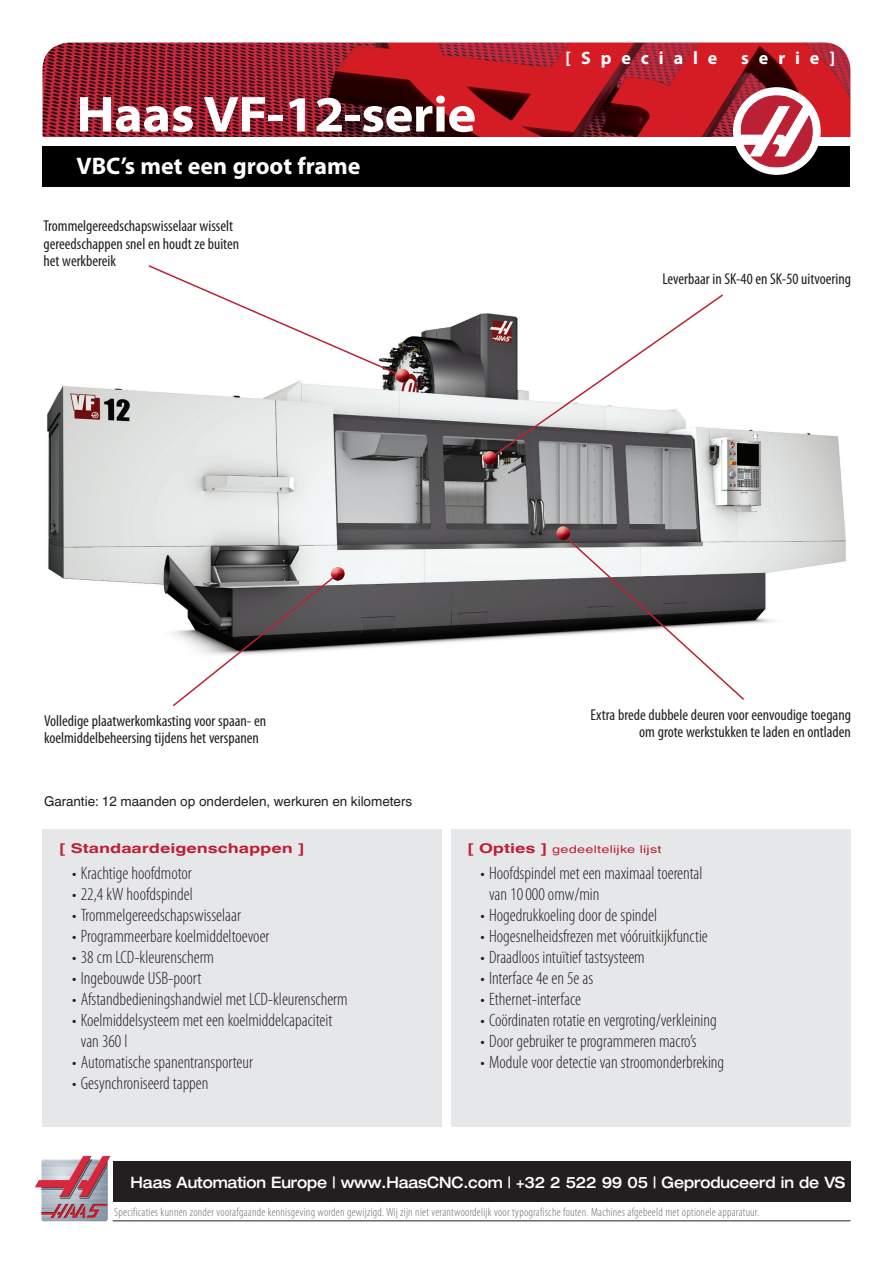
<style>
.page{position:relative;width:893px;height:1263px;background:#fff}
.page>*{position:absolute;margin:0;border:0;box-sizing:border-box;transform-origin:0 0}
.Title_1{font:700 semi-expanded 51px "Myriad Pro";letter-spacing:-.01em;color:#fff}
.Title_2{font:700 24px "Myriad Pro";color:#fff}
.t1{font:300 condensed 18px/21px "Myriad Pro";color:#231f20}
.Special_Series{font:700 18px "Myriad Pro";letter-spacing:.55em;color:#fff}
.Callout_L{font:condensed 15.75px/17.2px "Myriad Pro";color:#231f20}
.Callout_R{font:condensed 15.75px/17.2px "Myriad Pro";color:#231f20;text-align:right}
.t2{font:500 expanded 15.75px "Helvetica Neue";letter-spacing:-.01em;color:#fff;scale:.89 1}
.Warranty{font:13.5px "Helvetica World";color:#231f20}
.Heading_1{font:700 13.5px "Helvetica World";color:#bc2034;scale:1.33 1}
.Disclaimer{font:300 condensed 12px "Myriad Pro";letter-spacing:.02em;color:#6c6d70}
.Heading_1-2{font:10.8px "Helvetica World";letter-spacing:.02em;color:#bc2034;scale:1.33 1}
.s1{font-weight:700;font-size:13.5px}
</style>
<div class="page">
<div style="left:113px;top:1161px;width:737px;height:40px;background:#231f20"></div>
<img style="left:43px;top:43px;width:807px;height:94px">
<div style="left:43px;top:146px;width:807px;height:41px;background:#000001"></div>
<img style="left:35px;top:1156px;width:75px;height:65px">
<hr style="left:113px;top:1220px;width:737px;height:1px;background:#231f20">
<div style="left:733px;top:87px;width:88px;height:88px;background:#fff;border-radius:50%"></div>
<svg style="left:741px;top:95px;width:72px;height:72px"></svg>
<div style="left:43px;top:829px;width:399px;height:298px;background:#e6e7e9"></div>
<div style="left:451px;top:829px;width:399px;height:298px;background:#e6e7e9"></div>
<img style="left:47px;top:313px;width:799px;height:337px">
<svg style="left:491px;top:294px;width:234px;height:164px"></svg>
<svg style="left:563px;top:534px;width:183px;height:166px"></svg>
<svg style="left:171px;top:573px;width:168px;height:134px"></svg>
<img style="left:556px;top:526px;width:14px;height:14px">
<img style="left:483px;top:451px;width:14px;height:14px">
<img style="left:331px;top:567px;width:14px;height:14px">
<svg style="left:147px;top:265px;width:258px;height:113px"></svg>
<img style="left:396px;top:369px;width:13px;height:14px">
<p class="Title_1" style="left:77px;top:86px;width:401px">Haas VF-12-serie</p>
<p class="Title_2" style="left:77px;top:152px;width:285px">VBC’s met een groot frame</p>
<p class="Callout_L" style="left:43px;top:218px;width:197px">Trommelgereedschapswisselaar wisselt gereedschappen snel en houdt ze buiten het werkbereik</p>
<p class="Special_Series" style="left:566px;top:48px;width:153px">[Speciale</p>
<p class="Special_Series" style="left:741px;top:48px;width:95px">serie]</p>
<p class="Callout_R" style="left:662px;top:270px;width:190px">Leverbaar in SK-40 en SK-50 uitvoering</p>
<p class="Callout_L" style="left:44px;top:712px;width:224px">Volledige plaatwerkomkasting voor spaan- en koelmiddelbeheersing tijdens het verspanen</p>
<p class="Callout_R" style="left:591px;top:706px;width:262px">Extra brede dubbele deuren voor eenvoudige toegang om grote werkstukken te laden en ontladen</p>
<p class="Warranty" style="left:44px;top:794px;width:370px">Garantie: 12 maanden op onderdelen, werkuren en kilometers</p>
<p class="Heading_1" style="left:60px;top:840px;width:185px">[ Standaardeigenschappen ]</p>
<p class="t1" style="left:72px;top:863px;width:121px">• Krachtige hoofdmotor</p>
<p class="t1" style="left:72px;top:884px;width:122px">• 22,4 kW hoofdspindel</p>
<p class="t1" style="left:72px;top:905px;width:170px">• Trommelgereedschapswisselaar</p>
<p class="t1" style="left:72px;top:926px;width:199px">• Programmeerbare koelmiddeltoevoer</p>
<p class="t1" style="left:72px;top:947px;width:143px">• 38 cm LCD-kleurenscherm</p>
<p class="t1" style="left:72px;top:968px;width:131px">• Ingebouwde USB-poort</p>
<p class="t1" style="left:72px;top:989px;width:277px">• Afstandbedieningshandwiel met LCD-kleurenscherm</p>
<p class="t1" style="left:81px;top:1010px;width:253px;text-indent:-9px">• Koelmiddelsysteem met een koelmiddelcapaciteit van 360 l</p>
<p class="t1" style="left:72px;top:1052px;width:182px">• Automatische spanentransporteur</p>
<p class="t1" style="left:72px;top:1073px;width:138px">• Gesynchroniseerd tappen</p>
<p class="Heading_1-2" style="left:468px;top:843px;width:147px"><span class="s1">[ Opties ]</span> gedeeltelijke lijst</p>
<p class="t1" style="left:489px;top:863px;width:215px;text-indent:-9px">• Hoofdspindel met een maximaal toerental van 10000 omw/min</p>
<p class="t1" style="left:480px;top:905px;width:178px">• Hogedrukkoeling door de spindel</p>
<p class="t1" style="left:480px;top:926px;width:229px">• Hogesnelheidsfrezen met vóóruitkijkfunctie</p>
<p class="t1" style="left:480px;top:947px;width:166px">• Draadloos intuïtief tastsysteem</p>
<p class="t1" style="left:480px;top:968px;width:114px">• Interface 4e en 5e as</p>
<p class="t1" style="left:480px;top:989px;width:102px">• Ethernet-interface</p>
<p class="t1" style="left:480px;top:1010px;width:238px">• Coördinaten rotatie en vergroting/verkleining</p>
<p class="t1" style="left:480px;top:1031px;width:218px">• Door gebruiker te programmeren macro’s</p>
<p class="t1" style="left:480px;top:1052px;width:245px">• Module voor detectie van stroomonderbreking</p>
<p class="t2" style="left:131px;top:1173px;width:804px">Haas Automation Europe | www.HaasCNC.com | +32 2 522 99 05 | Geproduceerd in de VS</p>
<p class="Disclaimer" style="left:114px;top:1206px;width:646px">Specificaties kunnen zonder voorafgaande kennisgeving worden gewijzigd. Wij zijn niet verantwoordelijk voor typografische fouten. Machines afgebeeld met optionele apparatuur.</p>
</div>
